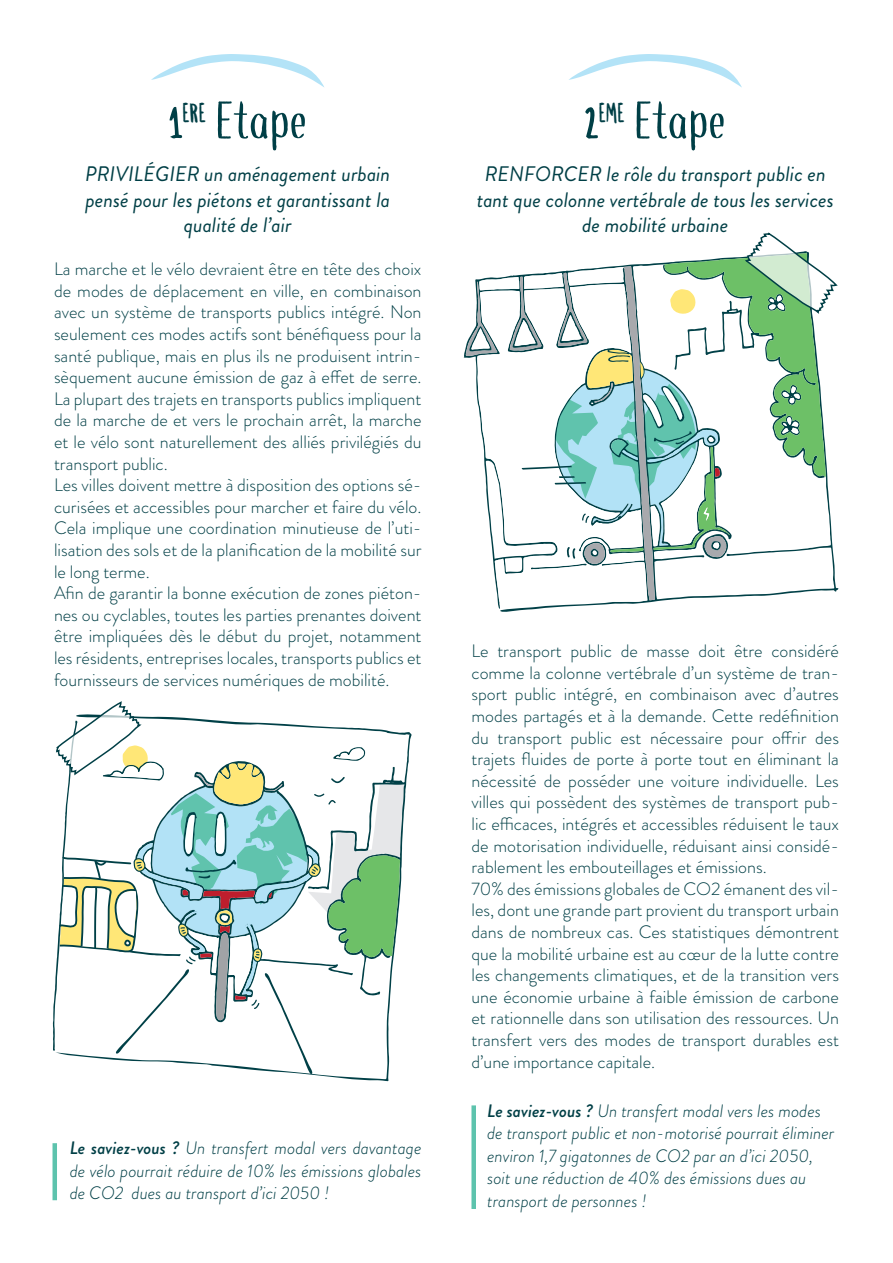
<style>
.page{position:relative;width:893px;height:1263px;background:#fff}
.page>*{position:absolute;margin:0;border:0;box-sizing:border-box;transform-origin:0 0}
.t1{font:52.5px "coffee+teademo";color:#003f46}
.t2{font:italic 21px/25.2px "Brandon Grotesque";color:#003f46;text-align:center}
.t3{font:300 18px/21.6px "Brandon Grotesque";color:#003f46;text-align:justify}
.t4{font:italic 300 18px/22.5px "Brandon Grotesque";color:#003f46;text-align:justify}
.s1{font-family:"Chez Vous"}
.s2{font-weight:500}
</style>
<div class="page">
<svg style="left:151px;top:54px;width:173px;height:33px"></svg>
<svg style="left:569px;top:54px;width:173px;height:34px"></svg>
<svg style="left:53px;top:701px;width:353px;height:381px"></svg>
<svg style="left:466px;top:232px;width:373px;height:368px"></svg>
<hr style="left:53px;top:1143px;width:4px;height:57px;background:#5dc3ad">
<div style="left:471px;top:1105px;width:5px;height:104px;background:#5dc3ad"></div>
<p class="t1" style="left:168px;top:94px;width:140px"><span class="s1">1</span><sup>ERE</sup> Etape</p>
<p class="t1" style="left:585px;top:94px;width:143px"><span class="s1">2</span><sup>EME</sup> Etape</p>
<p class="t2" style="left:85px;top:162px;width:307px">PRIVILÉGIER un aménagement urbain pensé pour les piétons et garantissant la qualité de l’air</p>
<p class="t2" style="left:477px;top:162px;width:359px">RENFORCER le rôle du transport public en tant que colonne vertébrale de tous les services de mobilité urbaine</p>
<p class="t3" style="left:54px;top:258px;width:369px">La marche et le vélo devraient être en tête des choix de modes de déplacement en ville, en combinaison avec un système de transports publics intégré. Non seulement ces modes actifs sont bénéfiquess pour la santé publique, mais en plus ils ne produisent intrin&shy;sèquement aucune émission de gaz à effet de serre.<br>La plupart des trajets en transports publics impliquent de la marche de et vers le prochain arrêt, la marche et le vélo sont naturellement des alliés privilégiés du transport public.</p>
<p class="t3" style="left:54px;top:474px;width:369px">Les villes doivent mettre à disposition des options sé&shy;curisées et accessibles pour marcher et faire du vélo.<br>Cela implique une coordination minutieuse de l’uti&shy;lisation des sols et de la planification de la mobilité sur le long terme.</p>
<p class="t3" style="left:54px;top:582px;width:369px">Afin de garantir la bonne exécution de zones piéton&shy;nes ou cyclables, toutes les parties prenantes doivent être impliquées dès le début du projet, notamment les résidents, entreprises locales, transports publics et fournisseurs de services numériques de mobilité.</p>
<p class="t4" style="left:70px;top:1137px;width:353px"><span class="s2">Le saviez-vous ?</span> Un transfert modal vers davantage de vélo pourrait réduire de 10% les émissions globales de CO2 dues au transport d’ici 2050 !</p>
<p class="t3" style="left:471px;top:640px;width:369px">Le transport public de masse doit être considéré comme la colonne vertébrale d’un système de tran&shy;sport public intégré, en combinaison avec d’autres modes partagés et à la demande. Cette redéfinition du transport public est nécessaire pour offrir des trajets fluides de porte à porte tout en éliminant la nécessité de posséder une voiture individuelle. Les villes qui possèdent des systèmes de transport pub&shy;lic efficaces, intégrés et accessibles réduisent le taux de motorisation individuelle, réduisant ainsi considé&shy;rablement les embouteillages et émissions.</p>
<p class="t3" style="left:471px;top:878px;width:369px">70% des émissions globales de CO2 émanent des vil&shy;les, dont une grande part provient du transport urbain dans de nombreux cas. Ces statistiques démontrent que la mobilité urbaine est au cœur de la lutte contre les changements climatiques, et de la transition vers une économie urbaine à faible émission de carbone et rationnelle dans son utilisation des ressources. Un transfert vers des modes de transport durables est d’une importance capitale.</p>
<p class="t4" style="left:487px;top:1099px;width:349px;text-align:left"><span class="s2">Le saviez-vous ?</span> Un transfert modal vers les modes de transport public et non-motorisé pourrait éliminer environ 1,7 gigatonnes de CO2 par an d’ici 2050, soit une réduction de 40% des émissions dues au transport de personnes !</p>
</div>
